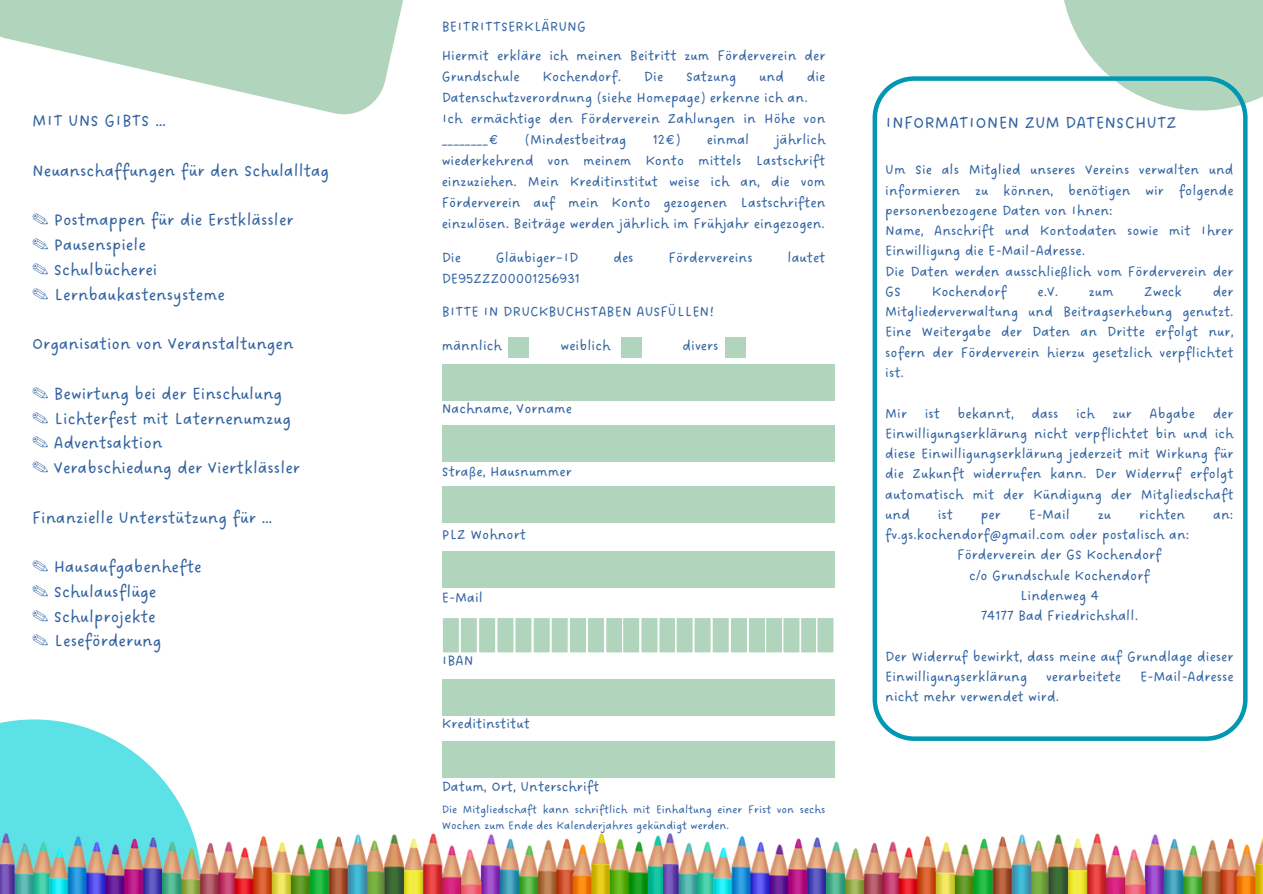
<style>
.page{position:relative;width:1263px;height:894px;background:#fff}
.page>*{position:absolute;margin:0;border:0;box-sizing:border-box;transform-origin:0 0}
.t1{font:18px "DO Sans Regular";color:#3263a1}
.t2{font:15px/20.2px "DO Sans Regular";color:#3263a1}
.t3{font:12px/16.8px "DO Sans Regular";color:#3263a1}
.s1{font-family:"Free Serif"}
</style>
<div class="page">
<svg style="left:0;top:0;width:403px;height:114px;fill:#b1d4bd"></svg>
<svg style="left:0;top:719px;width:191px;height:107px;fill:#5ce1e6"></svg>
<div style="left:442px;top:363px;width:393px;height:37px;background:#b1d4bd"></div>
<div style="left:442px;top:424px;width:393px;height:37px;background:#b1d4bd"></div>
<div style="left:442px;top:486px;width:393px;height:36px;background:#b1d4bd"></div>
<div style="left:442px;top:551px;width:393px;height:36px;background:#b1d4bd"></div>
<div style="left:442px;top:678px;width:393px;height:37px;background:#b1d4bd"></div>
<div style="left:442px;top:740px;width:393px;height:37px;background:#b1d4bd"></div>
<img style="left:0;top:826px;width:1263px;height:67px">
<svg style="left:1064px;top:0;width:199px;height:130px;background:#b9d8c4"></svg>
<svg style="left:873px;top:76px;width:374px;height:664px"></svg>
<div style="left:508px;top:338px;width:20px;height:20px;background:#b1d4bd"></div>
<div style="left:621px;top:338px;width:21px;height:20px;background:#b1d4bd"></div>
<div style="left:725px;top:338px;width:20px;height:20px;background:#b1d4bd"></div>
<svg style="left:442px;top:618px;width:392px;height:35px;background:#bad9c5"></svg>
<p class="t1" style="left:32px;top:110px;width:136px">MIT UNS GIBTS …</p>
<p class="t1" style="left:32px;top:160px;width:299px">Neuanschaffungen für den Schulalltag</p>
<p class="t1" style="left:32px;top:209px;width:263px"><span class="s1">✎</span> Postmappen für die Erstklässler</p>
<p class="t1" style="left:32px;top:234px;width:115px"><span class="s1">✎</span> Pausenspiele</p>
<p class="t1" style="left:32px;top:259px;width:127px"><span class="s1">✎</span> Schulbücherei</p>
<p class="t1" style="left:32px;top:284px;width:194px"><span class="s1">✎</span> Lernbaukastensysteme</p>
<p class="t1" style="left:32px;top:333px;width:263px">Organisation von Veranstaltungen</p>
<p class="t1" style="left:32px;top:383px;width:252px"><span class="s1">✎</span> Bewirtung bei der Einschulung</p>
<p class="t1" style="left:32px;top:407px;width:260px"><span class="s1">✎</span> Lichterfest mit Laternenumzug</p>
<p class="t1" style="left:32px;top:432px;width:132px"><span class="s1">✎</span> Adventsaktion</p>
<p class="t1" style="left:32px;top:457px;width:270px"><span class="s1">✎</span> Verabschiedung der Viertklässler</p>
<p class="t1" style="left:32px;top:506px;width:242px">Finanzielle Unterstützung für …</p>
<p class="t1" style="left:32px;top:556px;width:171px"><span class="s1">✎</span> Hausaufgabenhefte</p>
<p class="t1" style="left:32px;top:581px;width:126px"><span class="s1">✎</span> Schulausflüge</p>
<p class="t1" style="left:32px;top:605px;width:125px"><span class="s1">✎</span> Schulprojekte</p>
<p class="t1" style="left:32px;top:630px;width:131px"><span class="s1">✎</span> Leseförderung</p>
<p class="t2" style="left:442px;top:17px;width:146px">BEITRITTSERKLÄRUNG</p>
<p class="t2" style="left:442px;top:46px;width:385px;line-height:21px">Hiermit erkläre ich meinen Beitritt zum Förderverein der<br>Grundschule</p>
<p class="t2" style="left:543px;top:67px;width:80px">Kochendorf.</p>
<p class="t2" style="left:644px;top:67px;width:21px">Die</p>
<p class="t2" style="left:686px;top:67px;width:52px">Satzung</p>
<p class="t2" style="left:759px;top:67px;width:26px">und</p>
<p class="t2" style="left:442px;top:67px;width:385px;line-height:21px;text-indent:365px">die<br>Datenschutzverordnung (siehe Homepage) erkenne ich an.</p>
<p class="t2" style="left:442px;top:109px;width:385px;line-height:21px">Ich ermächtige den Förderverein Zahlungen in Höhe von ________€</p>
<p class="t2" style="left:525px;top:130px;width:103px">(Mindestbeitrag</p>
<p class="t2" style="left:653px;top:130px;width:29px">12€)</p>
<p class="t2" style="left:707px;top:130px;width:44px">einmal</p>
<p class="t2" style="left:442px;top:130px;width:385px;line-height:21px;text-align:justify;text-indent:334px">jährlich wiederkehrend von meinem Konto mittels Lastschrift einzuziehen. Mein Kreditinstitut weise ich an, die vom Förderverein auf mein Konto gezogenen Lastschriften einzulösen. Beiträge werden jährlich im Frühjahr eingezogen.</p>
<p class="t2" style="left:442px;top:248px;width:21px">Die</p>
<p class="t2" style="left:496px;top:248px;width:84px">Gläubiger–ID</p>
<p class="t2" style="left:613px;top:248px;width:22px">des</p>
<p class="t2" style="left:668px;top:248px;width:86px">Fördervereins</p>
<p class="t2" style="left:787px;top:248px;width:39px">lautet</p>
<p class="t2" style="left:442px;top:269px;width:140px">DE95ZZZ00001256931</p>
<p class="t2" style="left:442px;top:302px;width:274px">BITTE IN DRUCKBUCHSTABEN AUSFÜLLEN!</p>
<p class="t2" style="left:442px;top:336px;width:62px">männlich</p>
<p class="t2" style="left:560px;top:336px;width:52px">weiblich</p>
<p class="t2" style="left:682px;top:336px;width:38px">divers</p>
<p class="t2" style="left:442px;top:399px;width:132px">Nachname, Vorname</p>
<p class="t2" style="left:442px;top:462px;width:132px">Straße, Hausnummer</p>
<p class="t2" style="left:442px;top:524px;width:86px">PLZ Wohnort</p>
<p class="t2" style="left:442px;top:587px;width:43px">E-Mail</p>
<p class="t2" style="left:442px;top:650px;width:34px">IBAN</p>
<p class="t2" style="left:442px;top:713px;width:90px">Kreditinstitut</p>
<p class="t2" style="left:442px;top:776px;width:159px">Datum, Ort, Unterschrift</p>
<p class="t3" style="left:442px;top:801px;width:385px">Die Mitgliedschaft kann schriftlich mit Einhaltung einer Frist von sechs<br>Wochen zum Ende des Kalenderjahres gekündigt werden.</p>
<p class="t1" style="left:885px;top:112px;width:293px">INFORMATIONEN ZUM DATENSCHUTZ</p>
<p class="t2" style="left:885px;top:160px;width:350px;text-align:justify">Um Sie als Mitglied unseres Vereins verwalten und informieren zu können, benötigen wir folgende personenbezogene Daten von Ihnen:</p>
<p class="t2" style="left:885px;top:221px;width:350px">Name, Anschrift und Kontodaten sowie mit Ihrer<br>Einwilligung die E-Mail-Adresse.</p>
<p class="t2" style="left:885px;top:262px;width:350px">Die Daten werden ausschließlich vom Förderverein der<br>GS</p>
<p class="t2" style="left:932px;top:282px;width:77px">Kochendorf</p>
<p class="t2" style="left:1037px;top:282px;width:22px">e.V.</p>
<p class="t2" style="left:1089px;top:282px;width:27px">zum</p>
<p class="t2" style="left:1144px;top:282px;width:39px">Zweck</p>
<p class="t2" style="left:885px;top:282px;width:350px;text-align:justify;text-indent:327px">der Mitgliederverwaltung und Beitragserhebung genutzt.<br>Eine Weitergabe der Daten an Dritte erfolgt nur, sofern der Förderverein hierzu gesetzlich verpflichtet ist.</p>
<p class="t2" style="left:885px;top:403px;width:350px;text-align:justify">Mir ist bekannt, dass ich zur Abgabe der Einwilligungserklärung nicht verpflichtet bin und ich diese Einwilligungserklärung jederzeit mit Wirkung für die Zukunft widerrufen kann. Der Widerruf erfolgt automatisch mit der Kündigung der Mitgliedschaft und</p>
<p class="t2" style="left:938px;top:505px;width:17px">ist</p>
<p class="t2" style="left:981px;top:505px;width:22px">per</p>
<p class="t2" style="left:1029px;top:505px;width:43px">E-Mail</p>
<p class="t2" style="left:1098px;top:505px;width:15px">zu</p>
<p class="t2" style="left:1139px;top:505px;width:48px">richten</p>
<p class="t2" style="left:1213px;top:505px;width:22px">an:</p>
<p class="t2" style="left:885px;top:525px;width:306px">fv.gs.kochendorf@gmail.com oder postalisch an:</p>
<p class="t2" style="left:957px;top:545px;width:206px">Förderverein der GS Kochendorf</p>
<p class="t2" style="left:969px;top:565px;width:182px">c/o Grundschule Kochendorf</p>
<p class="t2" style="left:1020px;top:585px;width:81px">Lindenweg 4</p>
<p class="t2" style="left:981px;top:606px;width:159px">74177 Bad Friedrichshall.</p>
<p class="t2" style="left:885px;top:646px;width:350px">Der Widerruf bewirkt, dass meine auf Grundlage dieser<br>Einwilligungserklärung</p>
<p class="t2" style="left:1046px;top:666px;width:77px">verarbeitete</p>
<p class="t2" style="left:1140px;top:666px;width:95px">E-Mail-Adresse</p>
<p class="t2" style="left:885px;top:687px;width:175px">nicht mehr verwendet wird.</p>
</div>
